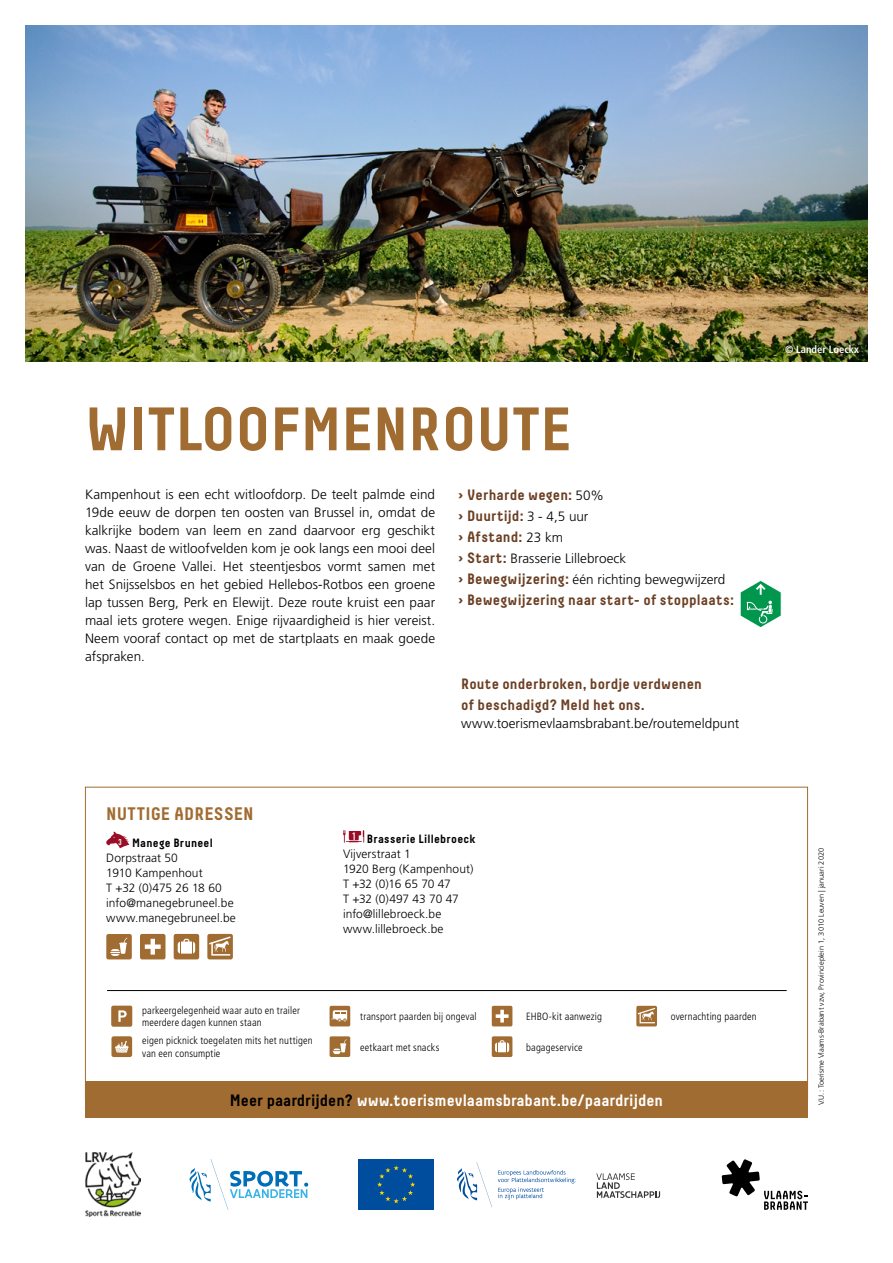
<style>
.page{position:relative;width:893px;height:1263px;background:#fff}
.page>*{position:absolute;margin:0;border:0;box-sizing:border-box;transform-origin:0 0}
.grote_titel{font:700 61.2px "Decima";color:#a16c31}
.opsomming_titel{font:700 18.15px "Decima";letter-spacing:.005em;color:#a16c31}
.grote_titel-2{font:700 16.5px "Decima";color:#fff}
.opsomming_titel-2{font:700 15px/21px "Decima";letter-spacing:.01em;color:#6b3f23}
.opsomming_titel-3{font:300 13.5px/18px "Frutiger LT Std";letter-spacing:.005em;color:#000;text-align:justify}
.opsomming_titel-4{font:300 12px/15px "Frutiger LT Std";letter-spacing:.005em;color:#000}
.opsomming_titel-5{font:700 12px "Decima";letter-spacing:.02em;color:#000}
.opsomming_titel-6{font:300 condensed 10.5px/12.6px "Frutiger LT Std";letter-spacing:.015em;color:#000}
.grote_titel-3{font:700 condensed 10.5px "Frutiger LT Std";color:#fff}
.t1{font:700 10.5px "DIN Condensed";color:#fff}
.t2{font:700 8.55px "DIN Condensed";color:#fff}
.VU{font:300 7.5px "Frutiger LT Std";color:#000}
.s1{font-family:"Frutiger LT Std";font-weight:300;font-size:13.5px;color:#000}
.s2{font-family:"Decima";font-weight:700;font-size:15px;color:#6b3f23}
.s3{color:#000}
</style>
<div class="page">
<img style="left:26px;top:26px;width:841px;height:336px">
<svg style="left:106px;top:832px;width:23px;height:16px"></svg>
<div style="left:106px;top:934px;width:26px;height:25px;background:#a16c31;border-radius:2px"></div>
<div style="left:111px;top:949px;width:9px;height:7px;background:#fff;border-radius:3px"></div>
<svg style="left:110px;top:937px;width:17px;height:17px"></svg>
<div style="left:140px;top:934px;width:25px;height:25px;background:#a16c31;border-radius:2px"></div>
<svg style="left:145px;top:939px;width:16px;height:15px"></svg>
<div style="left:174px;top:934px;width:25px;height:25px;background:#a16c31;border-radius:2px"></div>
<div style="left:178px;top:941px;width:17px;height:12px;background:#fff;border-radius:3px"></div>
<svg style="left:180px;top:939px;width:13px;height:15px"></svg>
<div style="left:207px;top:934px;width:26px;height:25px;background:#a16c31;border-radius:2px"></div>
<svg style="left:209px;top:936px;width:22px;height:19px"></svg>
<svg style="left:343px;top:830px;width:21px;height:13px"></svg>
<hr style="left:107px;top:990px;width:680px;height:1px;background:#000">
<img style="left:85px;top:1153px;width:55px;height:63px">
<svg style="left:189px;top:1159px;width:119px;height:51px"></svg>
<svg style="left:498px;top:1170px;width:78px;height:29px"></svg>
<svg style="left:456px;top:1162px;width:36px;height:45px"></svg>
<div style="left:358px;top:1159px;width:76px;height:51px;background:#004d9e"></div>
<svg style="left:377px;top:1165px;width:38px;height:38px"></svg>
<svg style="left:596px;top:1173px;width:64px;height:25px"></svg>
<svg style="left:722px;top:1159px;width:86px;height:51px"></svg>
<div style="left:85px;top:1081px;width:723px;height:36px;background:#a16c31"></div>
<div style="left:111px;top:1006px;width:21px;height:20px;background:#a16c31;border-radius:2px"></div>
<svg style="left:118px;top:1010px;width:9px;height:12px"></svg>
<div style="left:330px;top:1006px;width:20px;height:20px;background:#a16c31;border-radius:2px"></div>
<svg style="left:331px;top:1010px;width:16px;height:12px"></svg>
<div style="left:492px;top:1006px;width:20px;height:20px;background:#a16c31;border-radius:2px"></div>
<svg style="left:496px;top:1010px;width:12px;height:12px"></svg>
<svg style="left:636px;top:1006px;width:21px;height:20px"></svg>
<svg style="left:638px;top:1008px;width:17px;height:15px"></svg>
<div style="left:111px;top:1036px;width:21px;height:21px;background:#a16c31;border-radius:2px"></div>
<svg style="left:115px;top:1041px;width:14px;height:12px"></svg>
<div style="left:330px;top:1036px;width:20px;height:21px;background:#a16c31;border-radius:2px"></div>
<svg style="left:332px;top:1039px;width:15px;height:14px"></svg>
<div style="left:492px;top:1036px;width:20px;height:21px;background:#a16c31;border-radius:2px"></div>
<div style="left:495px;top:1042px;width:14px;height:10px;background:#fff;border-radius:3px"></div>
<svg style="left:497px;top:1040px;width:10px;height:13px"></svg>
<svg style="left:740px;top:580px;width:42px;height:48px"></svg>
<h1 class="grote_titel" style="left:85px;top:393px;width:488px">WITLOOFMENROUTE</h1>
<p class="opsomming_titel-3" style="left:85px;top:485px;width:352px">Kampenhout is een echt witloofdorp. De teelt palmde eind 19de eeuw de dorpen ten oosten van Brussel in, omdat de kalkrijke bodem van leem en zand daarvoor erg geschikt was. Naast de witloofvelden kom je ook langs een mooi deel van de Groene Vallei. Het steentjesbos vormt samen met het Snijsselsbos en het gebied Hellebos-Rotbos een groene lap tussen Berg, Perk en Elewijt. Deze route kruist een paar maal iets grotere wegen. Enige rijvaardigheid is hier vereist.<br>Neem vooraf contact op met de startplaats en maak goede afspraken.</p>
<p class="opsomming_titel-2" style="left:458px;top:484px;width:148px">› Verharde wegen: <span class="s1">50% </span>› Duurtijd: <span class="s1">3 - 4,5 uur<br></span>› Afstand: <span class="s1">23 km</span></p>
<p class="opsomming_titel-3" style="left:458px;top:550px;width:170px"><span class="s2">› Start:</span> Brasserie Lillebroeck</p>
<p class="opsomming_titel-3" style="left:458px;top:571px;width:269px"><span class="s2">› Bewegwijzering:</span> één richting bewegwijzerd</p>
<p class="opsomming_titel-2" style="left:458px;top:589px;width:278px">› Bewegwijzering naar start- of stopplaats:</p>
<p class="opsomming_titel-2" style="left:461px;top:673px;width:242px">Route onderbroken, bordje verdwenen of beschadigd? Meld het ons.</p>
<p class="opsomming_titel-3" style="left:461px;top:715px;width:280px">www.toerismevlaamsbrabant.be/routemeldpunt</p>
<h1 class="grote_titel-3" style="left:785px;top:343px;width:75px">© Lander Loeckx</h1>
<p class="opsomming_titel" style="left:106px;top:802px;width:149px">NUTTIGE ADRESSEN</p>
<p class="t2" style="left:119px;top:836px;width:5px">3</p>
<p class="opsomming_titel-5" style="left:132px;top:835px;width:82px">Manege Bruneel</p>
<p class="opsomming_titel-4" style="left:106px;top:850px;width:117px">Dorpstraat 50<br>1910 Kampenhout<br>T +32 (0)475 26 18 60</p>
<p class="opsomming_titel-4" style="left:106px;top:895px;width:131px">info@manegebruneel.be www.manegebruneel.be</p>
<p class="t1" style="left:352px;top:829px;width:5px">1</p>
<p class="opsomming_titel-5" style="left:367px;top:831px;width:110px">Brasserie Lillebroeck</p>
<p class="opsomming_titel-4" style="left:343px;top:846px;width:132px">Vijverstraat 1<br>1920 Berg (Kampenhout)</p>
<p class="opsomming_titel-4" style="left:343px;top:876px;width:117px">T +32 (0)16 65 70 47<br>T +32 (0)497 43 70 47 info@lillebroeck.be</p>
<p class="opsomming_titel-4" style="left:343px;top:921px;width:102px">www.lillebroeck.be</p>
<p class="opsomming_titel-6" style="left:142px;top:1004px;width:159px">parkeergelegenheid waar auto en trailer meerdere dagen kunnen staan</p>
<p class="opsomming_titel-6" style="left:360px;top:1010px;width:118px">transport paarden bij ongeval</p>
<p class="opsomming_titel-6" style="left:526px;top:1010px;width:77px">EHBO-kit aanwezig</p>
<p class="opsomming_titel-6" style="left:671px;top:1010px;width:87px">overnachting paarden</p>
<p class="opsomming_titel-6" style="left:142px;top:1034px;width:172px">eigen picknick toegelaten mits het nuttigen van een consumptie</p>
<p class="opsomming_titel-6" style="left:360px;top:1041px;width:81px">eetkaart met snacks</p>
<p class="opsomming_titel-6" style="left:526px;top:1041px;width:58px">bagageservice</p>
<h1 class="grote_titel-2" style="left:230px;top:1090px;width:434px"><span class="s3">Meer paardrijden?</span> www.toerismevlaamsbrabant.be/paardrijden</h1>
<p class="VU" style="left:817px;top:1105px;width:259px;rotate:-90deg">V.U.: Toerisme Vlaams-Brabant vzw, Provincieplein 1, 3010 Leuven | januari 2020</p>
</div>
